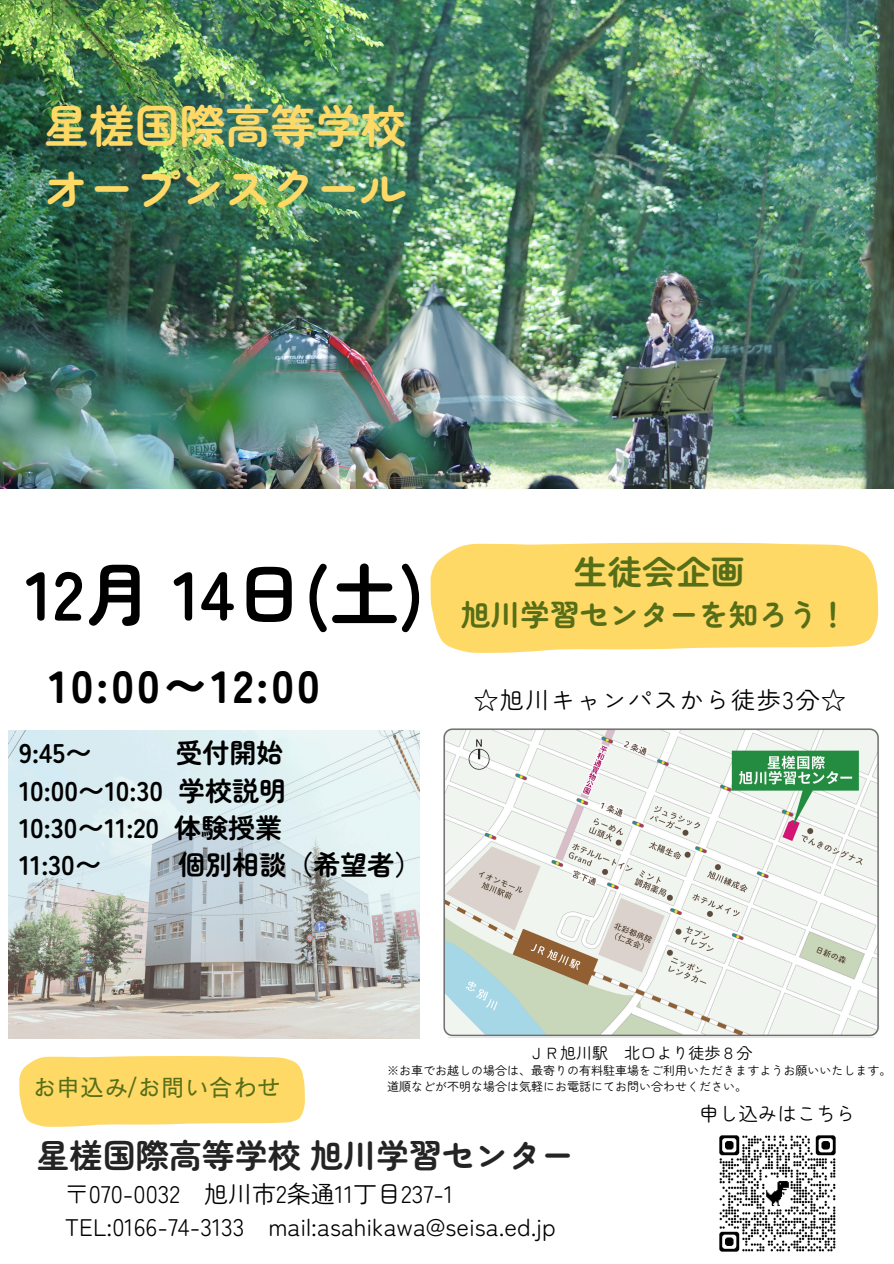
<style>
.page{position:relative;width:894px;height:1264px;background:#fff}
.page>*{position:absolute;margin:0;border:0;box-sizing:border-box;transform-origin:0 0}
.t1{font:700 69px "Zen Maru Gothic";color:#000}
.t2{font:700 45.3px/62.8px "Zen Maru Gothic";color:#ffd966}
.t3{font:900 45px "Tsunagi Gothic";letter-spacing:.07em;color:#000}
.t4{font:700 34.2px "Zen Maru Gothic";letter-spacing:.005em;color:#576e18}
.t5{font:700 33px "Zen Maru Gothic";color:#242424}
.t6{font:700 29.7px "Zen Maru Gothic";letter-spacing:.005em;color:#576e18}
.t7{font:700 27px/37.2px "Zen Maru Gothic";color:#000}
.t8{font:24px/32.7px "Zen Maru Gothic";color:#000}
.t9{font:24px "Zen Maru Gothic";letter-spacing:.07em;color:#000}
.t10{font:24px "Canva Cezanne Pro N M";color:#576e18}
.t11{font:19.5px "Zen Maru Gothic";color:#000}
.t12{font:16.05px "Zen Maru Gothic";color:#000}
.t13{font:12px "Zen Maru Gothic";color:#000}
</style>
<div class="page">
<svg style="left:19px;top:1056px;width:286px;height:70px;background:#ffdb6f"></svg>
<svg style="left:430px;top:543px;width:448px;height:110px;background:#ffdb70"></svg>
<img style="left:8px;top:730px;width:411px;height:308px">
<img style="left:0;top:0;width:893px;height:488px">
<img style="left:443px;top:728px;width:436px;height:309px">
<img style="left:719px;top:1135px;width:117px;height:117px">
<p class="t2" style="left:44px;top:92px;width:364px">星槎国際高等学校オープンスクール</p>
<h4 class="t1" style="left:25px;top:540px;width:401px">12月 14日(土)</h4>
<p class="t3" style="left:49px;top:663px;width:272px">10:00〜12:00</p>
<p class="t7" style="left:19px;top:733px;width:268px;text-indent:156px">受付開始<br>10:00〜10:30 学校説明<br>10:30〜11:20 体験授業<br>11:30〜</p>
<p class="t7" style="left:19px;top:733px;width:74px">9:45〜</p>
<p class="t7" style="left:178px;top:844px;width:244px">個別相談（希望者）</p>
<p class="t4" style="left:573px;top:545px;width:173px">生徒会企画</p>
<p class="t6" style="left:460px;top:592px;width:388px">旭川学習センターを知ろう！</p>
<p class="t9" style="left:474px;top:681px;width:373px">☆旭川キャンパスから徒歩3分☆</p>
<p class="t10" style="left:32px;top:1074px;width:250px">お申込み/お問い合わせ</p>
<h5 class="t12" style="left:528px;top:1039px;width:226px">ＪＲ旭川駅 北口より徒歩８分</h5>
<h3 class="t13" style="left:387px;top:1060px;width:506px">※お車でお越しの場合は、最寄りの有料駐車場をご利用いただきますようお願いいたします。</h3>
<h6 class="t13" style="left:387px;top:1076px;width:362px">道順などが不明な場合は気軽にお電話にてお問い合わせください。</h6>
<p class="t11" style="left:699px;top:1098px;width:157px">申し込みはこちら</p>
<p class="t5" style="left:37px;top:1129px;width:539px">星槎国際高等学校旭川学習センター</p>
<h1 class="t8" style="left:65px;top:1176px;width:492px">〒070-0032 旭川市2条通11丁目237-1<br>TEL:0166-74-3133 mail:asahikawa@seisa.ed.jp</h1>
</div>
